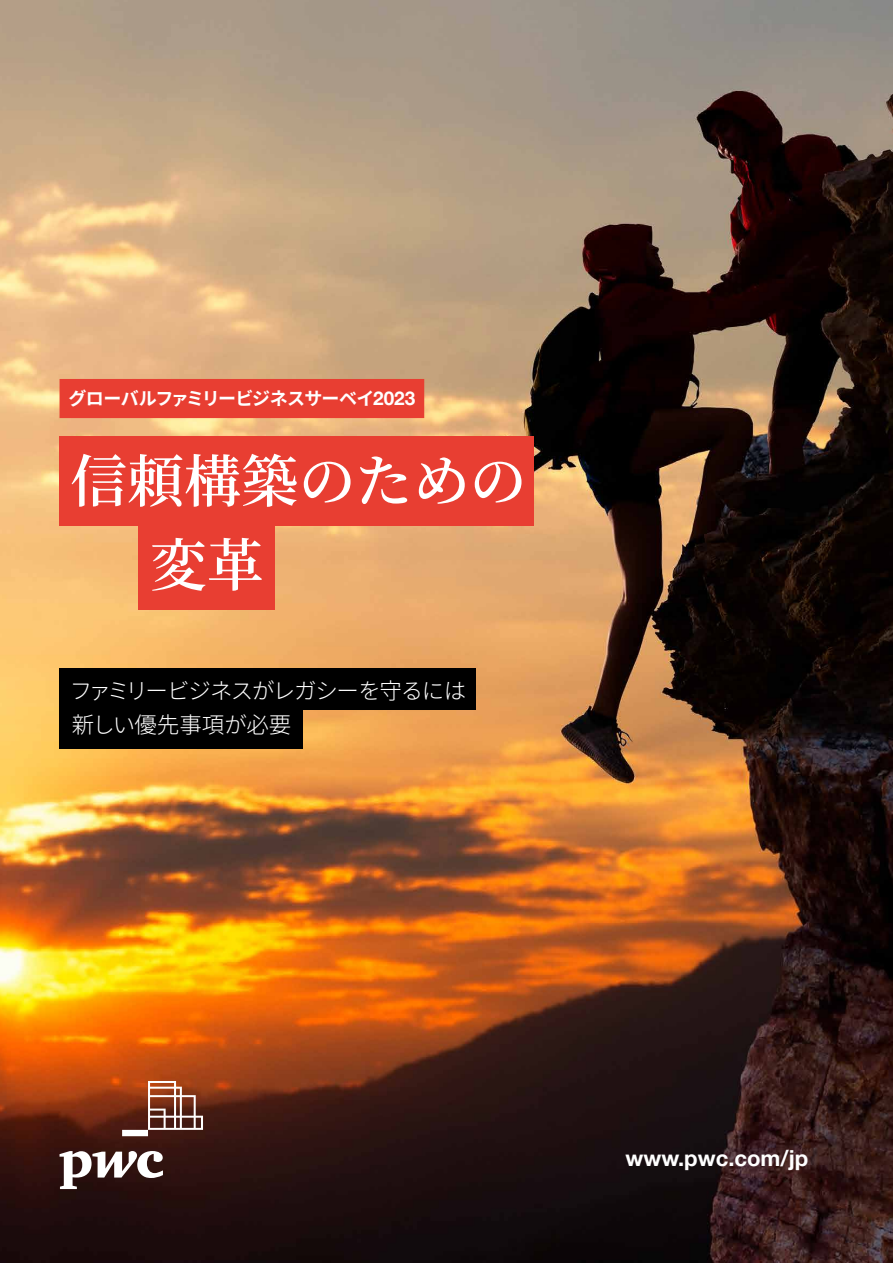
<style>
.page{position:relative;width:893px;height:1263px;background:#fff}
.page>*{position:absolute;margin:0;border:0;box-sizing:border-box;transform-origin:0 0}
.t1{font:600 57px/84px "Noto Serif CJ Kjp";color:#fff}
.t2{font:300 22.5px/34.5px "Noto Sans CJ Kjp";letter-spacing:-.055em;color:#fff}
.t3{font:700 22.05px "Helvetica Neue LT Pro";color:#fff}
.t4{font:700 18px "Noto Sans CJ Kjp";letter-spacing:-.045em;color:#fff}
.s1{font-family:"Helvetica Neue LT Pro";font-size:18.9px}
</style>
<div class="page">
<img style="left:0;top:0;width:893px;height:1263px">
<svg style="left:60px;top:1081px;width:143px;height:108px;background:#744638"></svg>
<div style="left:60px;top:436px;width:474px;height:89px;background:#e83e32"></div>
<div style="left:138px;top:524px;width:136px;height:85px;background:#e83e32"></div>
<div style="left:60px;top:379px;width:364px;height:39px;background:#e83e32"></div>
<div style="left:60px;top:668px;width:416px;height:42px;background:#000"></div>
<div style="left:60px;top:707px;width:243px;height:42px;background:#000"></div>
<p class="t4" style="left:68px;top:388px;width:348px">グローバルファミリービジネスサーベイ<span class="s1">2023</span></p>
<h1 class="t1" style="left:150px;top:440px;width:378px;text-indent:-80px">信頼構築のための変革</h1>
<p class="t2" style="left:70px;top:674px;width:398px">ファミリービジネスがレガシーを守るには新しい優先事項が必要</p>
<p class="t3" style="left:625px;top:1144px;width:184px">www.pwc.com/jp</p>
</div>
